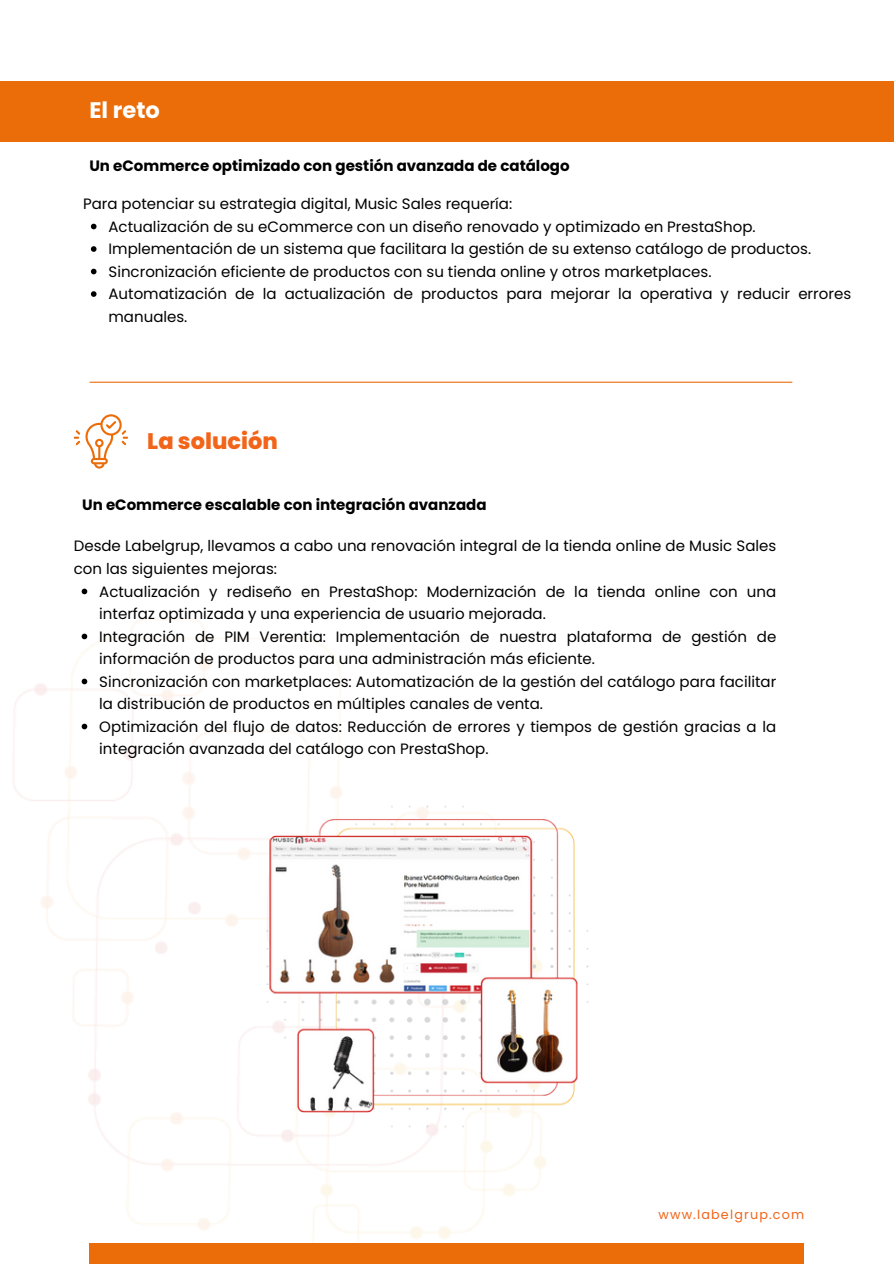
<style>
.page{position:relative;width:894px;height:1264px;background:#fff}
.page>*{position:absolute;margin:0;border:0;box-sizing:border-box;transform-origin:0 0}
.t1{font:800 22.5px "Poppins";color:#f26419}
.t2{font:700 22.5px "Poppins";color:#fff}
.t3{font:15px/22.5px "Poppins";color:#000}
.t4{font:700 15px "Poppins";color:#000}
.t5{font:12.75px "Poppins";letter-spacing:.09em;color:#f26419}
</style>
<div class="page">
<img style="left:0;top:141px;width:893px;height:1102px">
<div style="left:89px;top:1243px;width:715px;height:20px;background:#eb6d09"></div>
<svg style="left:74px;top:414px;width:54px;height:54px"></svg>
<div style="left:0;top:81px;width:893px;height:60px;background:#eb6d09"></div>
<hr style="left:90px;top:381px;width:701px;height:2px;background:#eb6d09">
<img style="left:259px;top:800px;width:331px;height:331px">
<svg style="left:91px;top:224px;width:5px;height:5px"></svg>
<svg style="left:91px;top:246px;width:5px;height:6px"></svg>
<svg style="left:91px;top:269px;width:5px;height:5px"></svg>
<svg style="left:91px;top:291px;width:5px;height:6px"></svg>
<svg style="left:82px;top:588px;width:5px;height:6px"></svg>
<svg style="left:82px;top:633px;width:5px;height:6px"></svg>
<svg style="left:82px;top:678px;width:5px;height:6px"></svg>
<svg style="left:82px;top:723px;width:5px;height:6px"></svg>
<p class="t2" style="left:89px;top:95px;width:72px">El reto</p>
<p class="t4" style="left:89px;top:155px;width:481px">Un eCommerce optimizado con gestión avanzada de catálogo</p>
<h1 class="t3" style="left:83px;top:192px;width:430px">Para potenciar su estrategia digital, Music Sales requería:</h1>
<p class="t3" style="left:108px;top:215px;width:648px">Actualización de su eCommerce con un diseño renovado y optimizado en PrestaShop.</p>
<h2 class="t3" style="left:108px;top:237px;width:704px">Implementación de un sistema que facilitara la gestión de su extenso catálogo de productos.</h2>
<h3 class="t3" style="left:108px;top:260px;width:604px">Sincronización eficiente de productos con su tienda online y otros marketplaces.</h3>
<p class="t3" style="left:108px;top:282px;width:744px">Automatización de la actualización de productos para mejorar la operativa y reducir errores manuales.</p>
<p class="t1" style="left:147px;top:425px;width:132px">La solución</p>
<p class="t4" style="left:82px;top:494px;width:406px">Un eCommerce escalable con integración avanzada</p>
<p class="t3" style="left:74px;top:535px;width:703px">Desde Labelgrup, llevamos a cabo una renovación integral de la tienda online de Music Sales con las siguientes mejoras:</p>
<p class="t3" style="left:99px;top:580px;width:678px">Actualización y rediseño en PrestaShop: Modernización de la tienda online con una interfaz optimizada y una experiencia de usuario mejorada.</p>
<h1 class="t3" style="left:99px;top:625px;width:678px">Integración de PIM Verentia: Implementación de nuestra plataforma de gestión de información de productos para una administración más eficiente.</h1>
<h2 class="t3" style="left:99px;top:670px;width:678px">Sincronización con marketplaces: Automatización de la gestión del catálogo para facilitar la distribución de productos en múltiples canales de venta.</h2>
<h3 class="t3" style="left:99px;top:715px;width:678px">Optimización del flujo de datos: Reducción de errores y tiempos de gestión gracias a la integración avanzada del catálogo con PrestaShop.</h3>
<p class="t5" style="left:658px;top:1205px;width:147px">www.labelgrup.com</p>
</div>
